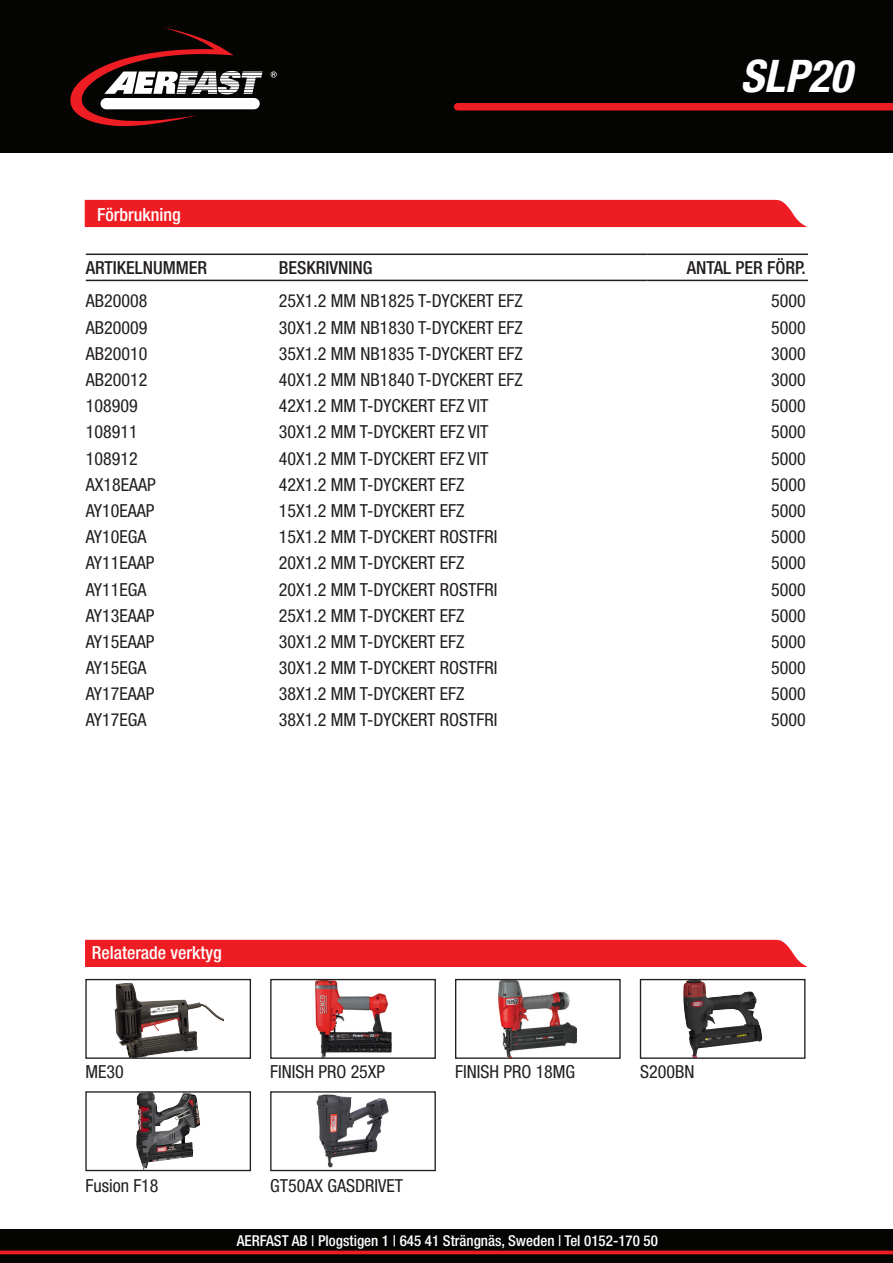
<style>
.page{position:relative;width:893px;height:1263px;background:#fff}
.page>*{position:absolute;margin:0;border:0;box-sizing:border-box;transform-origin:0 0}
.t1{font:italic 700 condensed 45px "Helvetica Neue";color:#fff}
.t2{font:condensed 18px "Helvetica Neue";color:#231f20}
.t3{font:500 condensed 18px "Helvetica Neue";color:#231f20}
.t4{font:500 condensed 18px "Helvetica Neue";color:#fff}
.t5{font:500 condensed 15px "Helvetica Neue";color:#fff}
</style>
<div class="page">
<div style="left:0;top:1229px;width:893px;height:34px;background:#040503"></div>
<div style="left:0;top:0;width:893px;height:153px;background:#040503"></div>
<svg style="left:70px;top:27px;width:193px;height:100px"></svg>
<div style="left:101px;top:98px;width:159px;height:11px;background:#fff;border-radius:6px"></div>
<svg style="left:271px;top:71px;width:6px;height:7px"></svg>
<div style="left:458px;top:103px;width:435px;height:7px;background:#ee1d23"></div>
<svg style="left:0;top:1250px;width:893px;height:4px;background:#cb191e"></svg>
<hr style="left:86px;top:254px;width:193px;height:1px;background:#231f20">
<hr style="left:279px;top:254px;width:368px;height:1px;background:#231f20">
<hr style="left:647px;top:254px;width:161px;height:1px;background:#231f20">
<hr style="left:86px;top:280px;width:193px;height:1px;background:#231f20">
<hr style="left:279px;top:280px;width:368px;height:1px;background:#231f20">
<hr style="left:647px;top:280px;width:161px;height:1px;background:#231f20">
<div style="left:85px;top:200px;width:722px;height:27px;background:#ee1d23"></div>
<div style="left:85px;top:940px;width:723px;height:27px;background:#ee1d23"></div>
<img style="left:114px;top:982px;width:110px;height:75px">
<div style="left:85px;top:979px;width:166px;height:80px;border:1px solid #231f20"></div>
<img style="left:499px;top:981px;width:78px;height:76px">
<div style="left:455px;top:979px;width:166px;height:80px;border:1px solid #231f20"></div>
<img style="left:136px;top:1093px;width:64px;height:76px">
<div style="left:85px;top:1091px;width:166px;height:80px;border:1px solid #231f20"></div>
<img style="left:316px;top:1094px;width:73px;height:74px">
<div style="left:270px;top:1091px;width:166px;height:80px;border:1px solid #231f20"></div>
<img style="left:315px;top:981px;width:77px;height:76px">
<div style="left:270px;top:979px;width:166px;height:80px;border:1px solid #231f20"></div>
<img style="left:683px;top:981px;width:79px;height:76px">
<div style="left:640px;top:979px;width:165px;height:80px;border:1px solid #231f20"></div>
<p class="t4" style="left:97px;top:204px;width:85px">Förbrukning</p>
<h1 class="t1" style="left:740px;top:49px;width:112px">SLP20</h1>
<p class="t3" style="left:86px;top:257px;width:123px">ARTIKELNUMMER</p>
<p class="t3" style="left:279px;top:257px;width:95px">BESKRIVNING</p>
<p class="t3" style="left:687px;top:257px;width:120px">ANTAL PER FÖRP.</p>
<p class="t2" style="left:86px;top:291px;width:63px">AB20008</p>
<p class="t2" style="left:279px;top:291px;width:245px">25X1.2 MM NB1825 T-DYCKERT EFZ</p>
<p class="t2" style="left:771px;top:291px;width:36px">5000</p>
<p class="t2" style="left:86px;top:317px;width:63px">AB20009</p>
<p class="t2" style="left:279px;top:317px;width:245px">30X1.2 MM NB1830 T-DYCKERT EFZ</p>
<p class="t2" style="left:771px;top:317px;width:36px">5000</p>
<p class="t2" style="left:86px;top:343px;width:63px">AB20010</p>
<p class="t2" style="left:279px;top:343px;width:245px">35X1.2 MM NB1835 T-DYCKERT EFZ</p>
<p class="t2" style="left:771px;top:343px;width:36px">3000</p>
<p class="t2" style="left:86px;top:369px;width:63px">AB20012</p>
<p class="t2" style="left:279px;top:369px;width:245px">40X1.2 MM NB1840 T-DYCKERT EFZ</p>
<p class="t2" style="left:771px;top:369px;width:36px">3000</p>
<p class="t2" style="left:86px;top:395px;width:53px">108909</p>
<p class="t2" style="left:279px;top:395px;width:211px">42X1.2 MM T-DYCKERT EFZ VIT</p>
<p class="t2" style="left:771px;top:395px;width:36px">5000</p>
<p class="t2" style="left:86px;top:422px;width:53px">108911</p>
<p class="t2" style="left:279px;top:422px;width:211px">30X1.2 MM T-DYCKERT EFZ VIT</p>
<p class="t2" style="left:771px;top:422px;width:36px">5000</p>
<p class="t2" style="left:86px;top:448px;width:53px">108912</p>
<p class="t2" style="left:279px;top:448px;width:211px">40X1.2 MM T-DYCKERT EFZ VIT</p>
<p class="t2" style="left:771px;top:448px;width:36px">5000</p>
<p class="t2" style="left:86px;top:474px;width:71px">AX18EAAP</p>
<p class="t2" style="left:279px;top:474px;width:187px">42X1.2 MM T-DYCKERT EFZ</p>
<p class="t2" style="left:771px;top:474px;width:36px">5000</p>
<p class="t2" style="left:86px;top:500px;width:70px">AY10EAAP</p>
<p class="t2" style="left:279px;top:500px;width:187px">15X1.2 MM T-DYCKERT EFZ</p>
<p class="t2" style="left:771px;top:500px;width:36px">5000</p>
<p class="t2" style="left:86px;top:526px;width:62px">AY10EGA</p>
<p class="t2" style="left:279px;top:526px;width:220px">15X1.2 MM T-DYCKERT ROSTFRI</p>
<p class="t2" style="left:771px;top:526px;width:36px">5000</p>
<p class="t2" style="left:86px;top:552px;width:70px">AY11EAAP</p>
<p class="t2" style="left:279px;top:552px;width:187px">20X1.2 MM T-DYCKERT EFZ</p>
<p class="t2" style="left:771px;top:552px;width:36px">5000</p>
<p class="t2" style="left:86px;top:579px;width:62px">AY11EGA</p>
<p class="t2" style="left:279px;top:579px;width:220px">20X1.2 MM T-DYCKERT ROSTFRI</p>
<p class="t2" style="left:771px;top:579px;width:36px">5000</p>
<p class="t2" style="left:86px;top:605px;width:70px">AY13EAAP</p>
<p class="t2" style="left:279px;top:605px;width:187px">25X1.2 MM T-DYCKERT EFZ</p>
<p class="t2" style="left:771px;top:605px;width:36px">5000</p>
<p class="t2" style="left:86px;top:631px;width:70px">AY15EAAP</p>
<p class="t2" style="left:279px;top:631px;width:187px">30X1.2 MM T-DYCKERT EFZ</p>
<p class="t2" style="left:771px;top:631px;width:36px">5000</p>
<p class="t2" style="left:86px;top:657px;width:62px">AY15EGA</p>
<p class="t2" style="left:279px;top:657px;width:220px">30X1.2 MM T-DYCKERT ROSTFRI</p>
<p class="t2" style="left:771px;top:657px;width:36px">5000</p>
<p class="t2" style="left:86px;top:683px;width:70px">AY17EAAP</p>
<p class="t2" style="left:279px;top:683px;width:187px">38X1.2 MM T-DYCKERT EFZ</p>
<p class="t2" style="left:771px;top:683px;width:36px">5000</p>
<p class="t2" style="left:86px;top:710px;width:62px">AY17EGA</p>
<p class="t2" style="left:279px;top:710px;width:220px">38X1.2 MM T-DYCKERT ROSTFRI</p>
<p class="t2" style="left:771px;top:710px;width:36px">5000</p>
<p class="t4" style="left:92px;top:942px;width:132px">Relaterade verktyg</p>
<p class="t2" style="left:85px;top:1061px;width:40px">ME30</p>
<p class="t2" style="left:455px;top:1061px;width:122px">FINISH PRO 18MG</p>
<p class="t2" style="left:270px;top:1061px;width:117px">FINISH PRO 25XP</p>
<p class="t2" style="left:640px;top:1061px;width:56px">S200BN</p>
<p class="t2" style="left:85px;top:1175px;width:75px">Fusion F18</p>
<p class="t2" style="left:270px;top:1175px;width:134px">GT50AX GASDRIVET</p>
<p class="t5" style="left:237px;top:1231px;width:423px">AERFAST AB | Plogstigen 1 | 645 41 Strängnäs, Sweden | Tel 0152-170 50</p>
</div>
